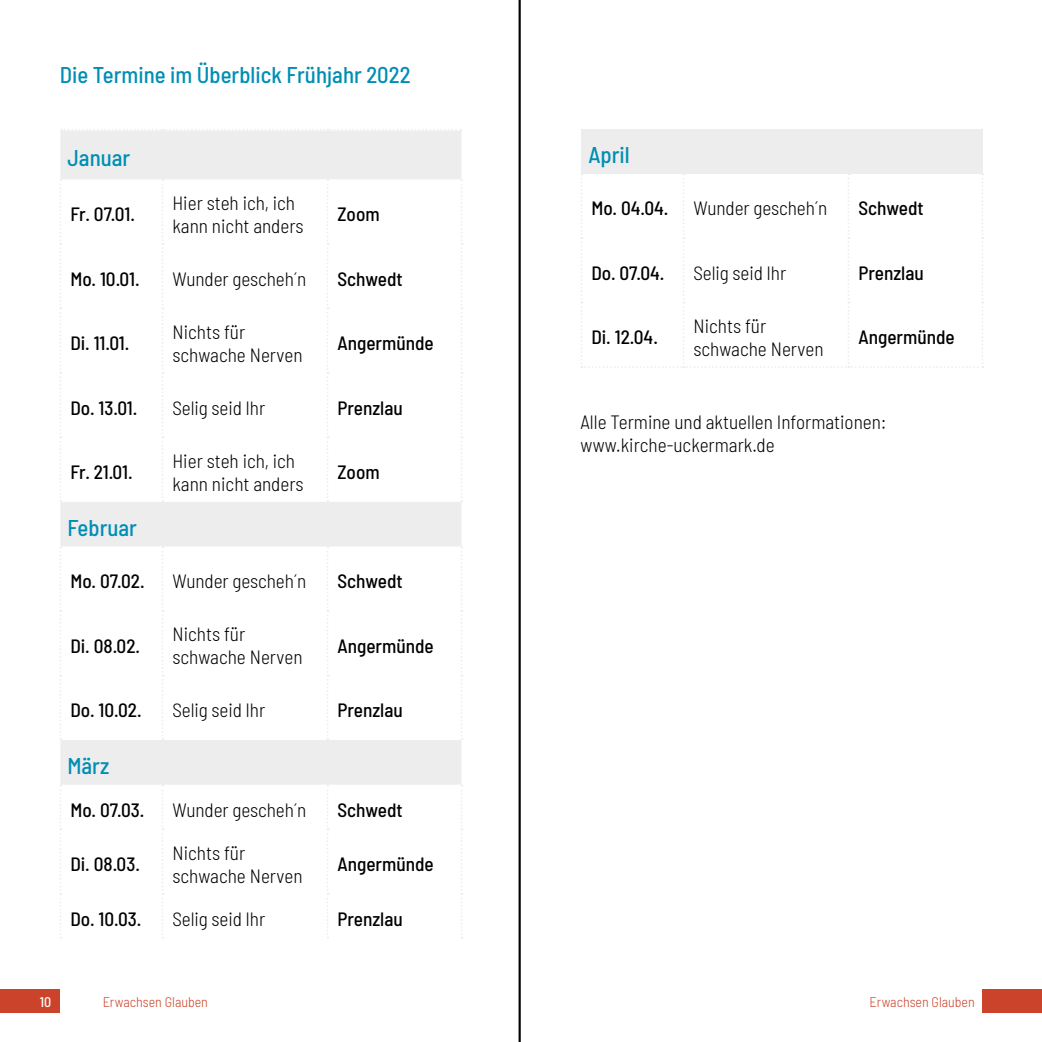
<style>
.page{position:relative;width:1042px;height:1042px;background:#fff}
.page>*{position:absolute;margin:0;border:0;box-sizing:border-box;transform-origin:0 0}
.Monat_Tabelle{font:500 semi-condensed 22.75px "Barlow";color:#008eb3}
.Termine{font:300 semi-condensed 19.25px/23.1px "Barlow";color:#000}
.Termine-2{font:500 semi-condensed 19.25px "Barlow";color:#000}
.t1{font:300 semi-condensed 14px "Barlow";color:#cb432b}
.t2{font:500 semi-condensed 14px "Barlow";color:#fff}
</style>
<div class="page">
<div style="left:0;top:989px;width:60px;height:23px;background:#cb432b"></div>
<div style="left:982px;top:989px;width:60px;height:23px;background:#cb432b"></div>
<svg style="left:60px;top:130px;width:401px;height:655px"></svg>
<svg style="left:162px;top:546px;width:1px;height:194px"></svg>
<svg style="left:327px;top:546px;width:1px;height:194px"></svg>
<svg style="left:162px;top:785px;width:1px;height:153px"></svg>
<svg style="left:327px;top:785px;width:1px;height:153px"></svg>
<svg style="left:162px;top:179px;width:1px;height:323px"></svg>
<svg style="left:327px;top:179px;width:1px;height:323px"></svg>
<svg style="left:60px;top:546px;width:1px;height:194px"></svg>
<svg style="left:460px;top:546px;width:2px;height:194px"></svg>
<svg style="left:60px;top:785px;width:1px;height:153px"></svg>
<svg style="left:461px;top:785px;width:1px;height:153px"></svg>
<svg style="left:60px;top:179px;width:1px;height:323px"></svg>
<svg style="left:460px;top:179px;width:2px;height:323px"></svg>
<svg style="left:61px;top:129px;width:400px;height:2px"></svg>
<div style="left:581px;top:129px;width:401px;height:44px;background:#ededee"></div>
<svg style="left:580px;top:173px;width:403px;height:195px"></svg>
<hr style="left:519px;top:0;width:1px;height:1042px;background:#000">
<p class="Monat_Tabelle" style="left:60px;top:58px;width:352px">Die Termine im Überblick Frühjahr 2022</p>
<p class="Monat_Tabelle" style="left:67px;top:141px;width:64px">Januar</p>
<p class="Termine-2" style="left:70px;top:200px;width:66px">Fr. 07.01.</p>
<p class="Termine" style="left:172px;top:190px;width:133px">Hier steh ich, ich kann nicht anders</p>
<p class="Termine-2" style="left:337px;top:200px;width:44px">Zoom</p>
<p class="Termine-2" style="left:70px;top:265px;width:71px">Mo. 10.01.</p>
<p class="Termine" style="left:172px;top:266px;width:135px">Wunder gescheh´n</p>
<p class="Termine-2" style="left:337px;top:265px;width:67px">Schwedt</p>
<p class="Termine-2" style="left:70px;top:329px;width:61px">Di. 11.01.</p>
<p class="Termine" style="left:172px;top:319px;width:132px">Nichts für schwache Nerven</p>
<p class="Termine-2" style="left:337px;top:329px;width:98px">Angermünde</p>
<p class="Termine-2" style="left:70px;top:394px;width:69px">Do. 13.01.</p>
<p class="Termine" style="left:172px;top:395px;width:94px">Selig seid Ihr</p>
<p class="Termine-2" style="left:337px;top:394px;width:67px">Prenzlau</p>
<p class="Termine-2" style="left:70px;top:458px;width:64px">Fr. 21.01.</p>
<p class="Termine" style="left:172px;top:448px;width:133px">Hier steh ich, ich kann nicht anders</p>
<p class="Termine-2" style="left:337px;top:458px;width:44px">Zoom</p>
<p class="Monat_Tabelle" style="left:67px;top:511px;width:71px">Februar</p>
<p class="Termine-2" style="left:70px;top:567px;width:76px">Mo. 07.02.</p>
<p class="Termine" style="left:172px;top:568px;width:135px">Wunder gescheh´n</p>
<p class="Termine-2" style="left:337px;top:567px;width:67px">Schwedt</p>
<p class="Termine-2" style="left:70px;top:632px;width:71px">Di. 08.02.</p>
<p class="Termine" style="left:172px;top:621px;width:132px">Nichts für schwache Nerven</p>
<p class="Termine-2" style="left:337px;top:632px;width:98px">Angermünde</p>
<p class="Termine-2" style="left:70px;top:696px;width:73px">Do. 10.02.</p>
<p class="Termine" style="left:172px;top:697px;width:94px">Selig seid Ihr</p>
<p class="Termine-2" style="left:337px;top:696px;width:67px">Prenzlau</p>
<p class="Monat_Tabelle" style="left:67px;top:749px;width:43px">März</p>
<p class="Termine-2" style="left:70px;top:796px;width:76px">Mo. 07.03.</p>
<p class="Termine" style="left:172px;top:797px;width:135px">Wunder gescheh´n</p>
<p class="Termine-2" style="left:337px;top:796px;width:67px">Schwedt</p>
<p class="Termine-2" style="left:70px;top:850px;width:71px">Di. 08.03.</p>
<p class="Termine" style="left:172px;top:840px;width:132px">Nichts für schwache Nerven</p>
<p class="Termine-2" style="left:337px;top:850px;width:98px">Angermünde</p>
<p class="Termine-2" style="left:70px;top:905px;width:73px">Do. 10.03.</p>
<p class="Termine" style="left:172px;top:906px;width:94px">Selig seid Ihr</p>
<p class="Termine-2" style="left:337px;top:905px;width:67px">Prenzlau</p>
<p class="Monat_Tabelle" style="left:588px;top:138px;width:43px">April</p>
<p class="Termine-2" style="left:591px;top:195px;width:79px">Mo. 04.04.</p>
<p class="Termine" style="left:693px;top:195px;width:135px">Wunder gescheh´n</p>
<p class="Termine-2" style="left:858px;top:195px;width:67px">Schwedt</p>
<p class="Termine-2" style="left:591px;top:259px;width:75px">Do. 07.04.</p>
<p class="Termine" style="left:693px;top:260px;width:94px">Selig seid Ihr</p>
<p class="Termine-2" style="left:858px;top:259px;width:67px">Prenzlau</p>
<p class="Termine-2" style="left:591px;top:324px;width:68px">Di. 12.04.</p>
<p class="Termine" style="left:693px;top:313px;width:132px">Nichts für schwache Nerven</p>
<p class="Termine-2" style="left:858px;top:324px;width:98px">Angermünde</p>
<p class="Termine" style="left:580px;top:409px;width:307px">Alle Termine und aktuellen Informationen: www.kirche-uckermark.de</p>
<p class="t2" style="left:40px;top:991px;width:13px">10</p>
<p class="t1" style="left:103px;top:991px;width:107px">Erwachsen Glauben</p>
<p class="t1" style="left:869px;top:992px;width:107px">Erwachsen Glauben</p>
</div>
